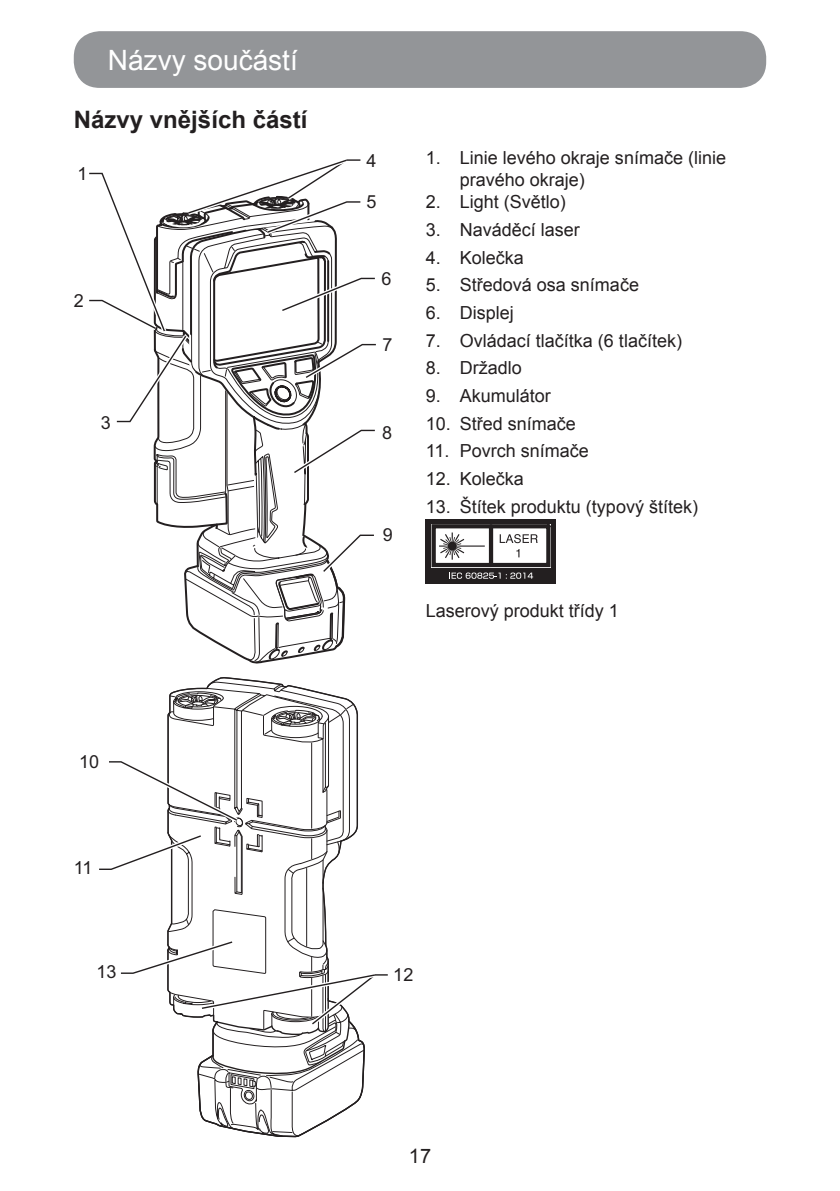
<style>
.page{position:relative;width:840px;height:1191px;background:#fff}
.page>*{position:absolute;margin:0;border:0;box-sizing:border-box;transform-origin:0 0}
.t1{font:28px "Arial";color:#fff}
.t2{font:700 24px "Arial";color:#231f20}
.t3{font:20px "Arial";color:#231f20}
.t4{font:18px/22px "Arial";color:#231f20}
</style>
<div class="page">
<div style="left:74px;top:31px;width:691px;height:57px;background:#939598;border-radius:26px"></div>
<svg style="left:89px;top:159px;width:287px;height:504px"></svg>
<svg style="left:99px;top:677px;width:289px;height:460px"></svg>
<div style="left:425px;top:519px;width:131px;height:64px;background:#231f20"></div>
<svg style="left:431px;top:524px;width:120px;height:55px"></svg>
<h1 class="t1" style="left:108px;top:41px;width:191px">Názvy součástí</h1>
<h2 class="t2" style="left:74px;top:104px;width:235px">Názvy vnějších částí</h2>
<p class="t4" style="left:78px;top:163px;width:12px">1</p>
<p class="t4" style="left:74px;top:290px;width:12px">2</p>
<p class="t4" style="left:101px;top:412px;width:12px">3</p>
<p class="t4" style="left:79px;top:751px;width:22px">10</p>
<p class="t4" style="left:74px;top:857px;width:20px">11</p>
<p class="t4" style="left:97px;top:961px;width:22px">13</p>
<p class="t4" style="left:366px;top:149px;width:12px">4</p>
<p class="t4" style="left:366px;top:191px;width:12px">5</p>
<p class="t4" style="left:381px;top:268px;width:12px">6</p>
<p class="t4" style="left:382px;top:333px;width:12px">7</p>
<p class="t4" style="left:382px;top:421px;width:12px">8</p>
<p class="t4" style="left:382px;top:524px;width:12px">9</p>
<p class="t4" style="left:459px;top:147px;width:268px;text-indent:-34px">1. Linie levého okraje snímače (linie pravého okraje)</p>
<p class="t4" style="left:425px;top:191px;width:142px">2. Light (Světlo)</p>
<p class="t4" style="left:425px;top:219px;width:156px">3. Naváděcí laser</p>
<p class="t4" style="left:425px;top:246px;width:100px">4. Kolečka</p>
<p class="t4" style="left:425px;top:274px;width:215px">5. Středová osa snímače</p>
<p class="t4" style="left:425px;top:302px;width:90px">6. Displej</p>
<p class="t4" style="left:425px;top:329px;width:258px">7. Ovládací tlačítka (6 tlačítek)</p>
<p class="t4" style="left:425px;top:357px;width:98px">8. Držadlo</p>
<p class="t4" style="left:425px;top:385px;width:127px">9. Akumulátor</p>
<p class="t4" style="left:425px;top:412px;width:152px">10. Střed snímače</p>
<p class="t4" style="left:425px;top:440px;width:165px">11. Povrch snímače</p>
<p class="t4" style="left:425px;top:468px;width:100px">12. Kolečka</p>
<p class="t4" style="left:425px;top:495px;width:274px">13. Štítek produktu (typový štítek)</p>
<p class="t4" style="left:425px;top:599px;width:195px">Laserový produkt třídy 1</p>
<p class="t4" style="left:393px;top:964px;width:22px">12</p>
<p class="t3" style="left:408px;top:1142px;width:24px">17</p>
</div>
